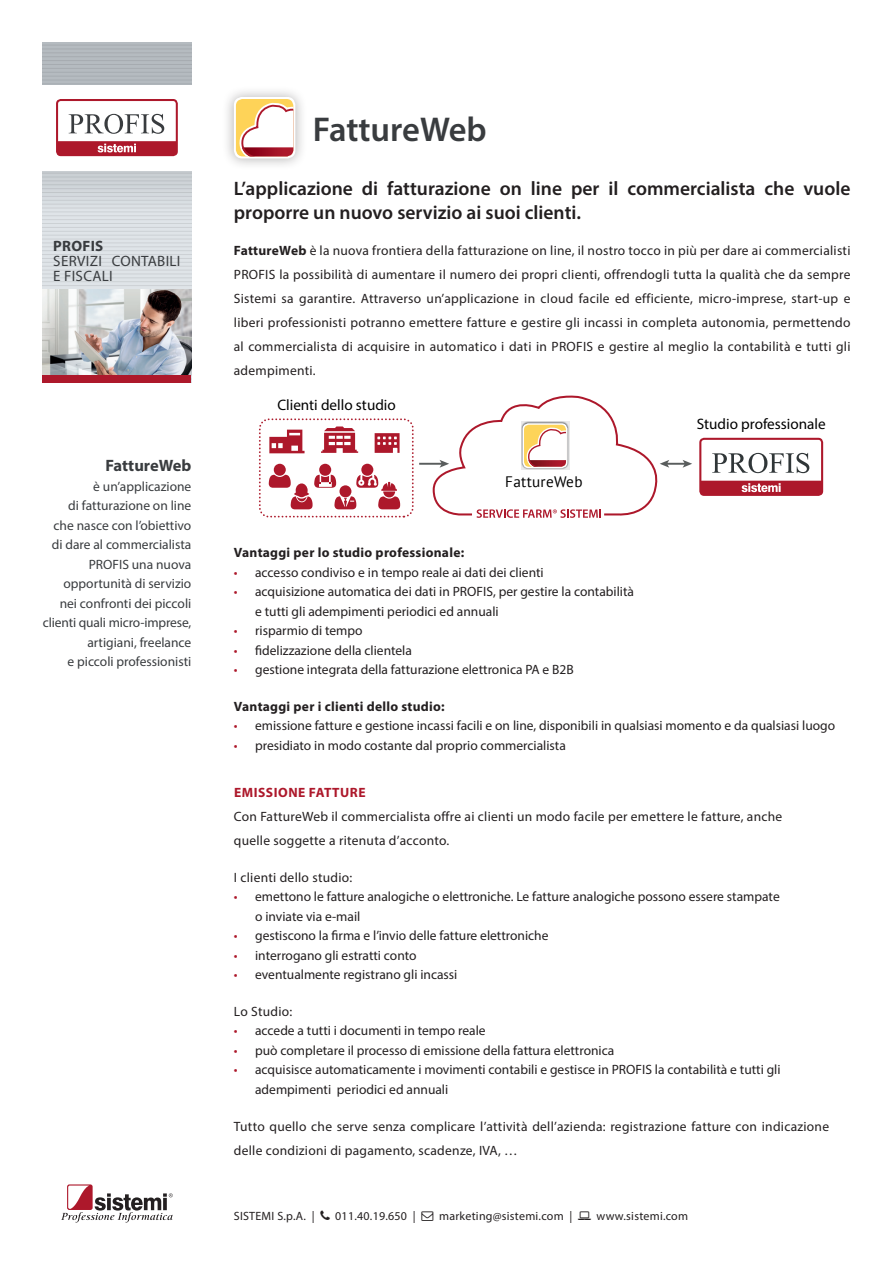
<style>
.page{position:relative;width:893px;height:1263px;background:#fff}
.page>*{position:absolute;margin:0;border:0;box-sizing:border-box;transform-origin:0 0}
.t1{font:600 34.5px "Myriad Pro";color:#393c3f}
.t2{font:600 19.5px/24px "Myriad Pro";color:#231f20}
.t3{font:700 16.5px "Myriad Pro";color:#393c3f}
.t4{font:15.15px "Myriad Pro";color:#000}
.t5{font:15.15px "PT Sans";letter-spacing:.02em;color:#000}
.t6{font:15px/15px "Myriad Pro";letter-spacing:.02em;color:#393c3f}
.t7{font:700 15px "Myriad Pro";letter-spacing:.02em;color:#393c3f}
.t8{font:13.5px/24px "Myriad Pro";color:#231f20;text-align:justify}
.t9{font:13.5px/24px "Myriad Pro";letter-spacing:.02em;color:#231f20}
.t10{font:13.5px/19.5px "Myriad Pro";color:#393c3f}
.t11{font:700 13.5px "Myriad Pro";letter-spacing:.02em;color:#231f20}
.t12{font:700 13.5px "Myriad Pro";letter-spacing:.04em;color:#ad182b}
.t13{font:12px "Myriad Pro";letter-spacing:.02em;color:#231f20}
.s1{font-weight:700}
.s2{color:#ad182b}
</style>
<div class="page">
<svg style="left:43px;top:43px;width:148px;height:246px;background:#cfd4d9"></svg>
<hr style="left:43px;top:45px;width:148px;height:1px;background:#231f20">
<hr style="left:43px;top:49px;width:148px;height:1px;background:#231f20">
<hr style="left:43px;top:52px;width:148px;height:1px;background:#231f20">
<hr style="left:43px;top:56px;width:148px;height:1px;background:#231f20">
<hr style="left:43px;top:60px;width:148px;height:1px;background:#231f20">
<hr style="left:43px;top:64px;width:148px;height:1px;background:#231f20">
<hr style="left:43px;top:68px;width:148px;height:1px;background:#231f20">
<hr style="left:43px;top:72px;width:148px;height:1px;background:#231f20">
<hr style="left:43px;top:76px;width:148px;height:1px;background:#231f20">
<hr style="left:43px;top:80px;width:148px;height:1px;background:#231f20">
<hr style="left:43px;top:83px;width:148px;height:1px;background:#231f20">
<hr style="left:43px;top:173px;width:148px;height:1px;background:#231f20">
<hr style="left:43px;top:177px;width:148px;height:1px;background:#231f20">
<hr style="left:43px;top:180px;width:148px;height:1px;background:#231f20">
<hr style="left:43px;top:184px;width:148px;height:1px;background:#231f20">
<hr style="left:43px;top:188px;width:148px;height:1px;background:#231f20">
<hr style="left:43px;top:196px;width:148px;height:1px;background:#231f20">
<hr style="left:43px;top:215px;width:148px;height:1px;background:#231f20">
<hr style="left:43px;top:200px;width:148px;height:1px;background:#231f20">
<hr style="left:43px;top:192px;width:148px;height:1px;background:#231f20">
<hr style="left:43px;top:208px;width:148px;height:1px;background:#231f20">
<hr style="left:43px;top:223px;width:148px;height:1px;background:#231f20">
<hr style="left:43px;top:219px;width:148px;height:1px;background:#231f20">
<hr style="left:43px;top:211px;width:148px;height:1px;background:#231f20">
<hr style="left:43px;top:204px;width:148px;height:1px;background:#231f20">
<hr style="left:43px;top:227px;width:148px;height:1px;background:#231f20">
<hr style="left:43px;top:235px;width:148px;height:1px;background:#231f20">
<hr style="left:43px;top:231px;width:148px;height:1px;background:#231f20">
<hr style="left:43px;top:239px;width:148px;height:1px;background:#231f20">
<hr style="left:43px;top:243px;width:148px;height:1px;background:#231f20">
<hr style="left:43px;top:250px;width:148px;height:1px;background:#231f20">
<hr style="left:43px;top:277px;width:148px;height:1px;background:#231f20">
<hr style="left:43px;top:246px;width:148px;height:1px;background:#231f20">
<hr style="left:43px;top:254px;width:148px;height:1px;background:#231f20">
<hr style="left:43px;top:281px;width:148px;height:1px;background:#231f20">
<hr style="left:43px;top:262px;width:148px;height:1px;background:#231f20">
<hr style="left:43px;top:270px;width:148px;height:1px;background:#231f20">
<hr style="left:43px;top:274px;width:148px;height:1px;background:#231f20">
<hr style="left:43px;top:258px;width:148px;height:1px;background:#231f20">
<hr style="left:43px;top:285px;width:148px;height:1px;background:#231f20">
<hr style="left:43px;top:266px;width:148px;height:1px;background:#231f20">
<div style="left:21px;top:85px;width:192px;height:85px;background:#fff"></div>
<div style="left:43px;top:374px;width:148px;height:9px;background:#ad182b"></div>
<div style="left:66px;top:1184px;width:27px;height:26px;border:1px solid #fff;border-radius:2px"></div>
<svg style="left:67px;top:1184px;width:26px;height:26px"></svg>
<svg style="left:61px;top:1185px;width:112px;height:37px"></svg>
<img style="left:43px;top:289px;width:148px;height:85px">
<svg style="left:54px;top:97px;width:126px;height:61px"></svg>
<svg style="left:56px;top:99px;width:122px;height:57px"></svg>
<hr style="left:419px;top:463px;width:23px;height:2px;background:#595d5d">
<svg style="left:432px;top:395px;width:260px;height:123px"></svg>
<div style="left:259px;top:418px;width:155px;height:99px;border:2px dashed #ad1d2e;border-radius:9px"></div>
<svg style="left:269px;top:464px;width:131px;height:45px"></svg>
<svg style="left:375px;top:433px;width:25px;height:20px"></svg>
<svg style="left:321px;top:426px;width:37px;height:27px"></svg>
<svg style="left:269px;top:430px;width:36px;height:23px"></svg>
<svg style="left:697px;top:436px;width:128px;height:62px"></svg>
<svg style="left:699px;top:438px;width:124px;height:58px"></svg>
<div style="left:222px;top:85px;width:85px;height:85px;background:#231f20;opacity:.35"></div>
<svg style="left:234px;top:97px;width:61px;height:61px"></svg>
<div style="left:236px;top:99px;width:57px;height:57px;background:#fed358;border-radius:7px"></div>
<svg style="left:238px;top:99px;width:55px;height:57px"></svg>
<p class="t1" style="left:313px;top:107px;width:175px">FattureWeb</p>
<p class="t2" style="left:234px;top:176px;width:618px">L’applicazione di fatturazione on line per il commercialista che vuole proporre un nuovo servizio ai suoi clienti.</p>
<p class="t7" style="left:53px;top:236px;width:52px">PROFIS</p>
<p class="t6" style="left:53px;top:253px;width:129px">SERVIZI CONTABILI<br>E FISCALI</p>
<p class="t8" style="left:234px;top:238px;width:618px"><span class="s1">FattureWeb</span> è la nuova frontiera della fatturazione on line, il nostro tocco in più per dare ai commercialisti PROFIS la possibilità di aumentare il numero dei propri clienti, offrendogli tutta la qualità che da sempre Sistemi sa garantire. Attraverso un’applicazione in cloud facile ed efficiente, micro-imprese, start-up e liberi professionisti potranno emettere fatture e gestire gli incassi in completa autonomia, permettendo al commercialista di acquisire in automatico i dati in PROFIS e gestire al meglio la contabilità e tutti gli adempimenti.</p>
<p class="t3" style="left:106px;top:455px;width:87px">FattureWeb</p>
<p class="t10" style="left:93px;top:476px;width:100px">è un’applicazione</p>
<p class="t10" style="left:68px;top:496px;width:125px">di fatturazione on line</p>
<p class="t10" style="left:54px;top:515px;width:139px">che nasce con l’obiettivo</p>
<p class="t10" style="left:52px;top:535px;width:141px">di dare al commercialista</p>
<p class="t10" style="left:89px;top:554px;width:104px">PROFIS una nuova</p>
<p class="t10" style="left:60px;top:574px;width:133px">opportunità di servizio nei confronti dei piccoli</p>
<p class="t10" style="left:43px;top:613px;width:150px">clienti quali micro-imprese,</p>
<p class="t10" style="left:87px;top:632px;width:105px">artigiani, freelance</p>
<p class="t10" style="left:68px;top:652px;width:125px">e piccoli professionisti</p>
<p class="t4" style="left:277px;top:395px;width:120px">Clienti dello studio</p>
<p class="t5" style="left:505px;top:472px;width:79px">FattureWeb</p>
<p class="t4" style="left:697px;top:414px;width:130px">Studio professionale</p>
<p class="t11" style="left:234px;top:544px;width:232px">Vantaggi per lo studio professionale:</p>
<p class="t8" style="left:234px;top:560px;width:311px"><span class="s2">•</span> accesso condiviso e in tempo reale ai dati dei clienti</p>
<p class="t8" style="left:234px;top:579px;width:402px"><span class="s2">•</span> acquisizione automatica dei dati in PROFIS, per gestire la contabilità</p>
<p class="t8" style="left:255px;top:599px;width:245px">e tutti gli adempimenti periodici ed annuali</p>
<p class="t8" style="left:234px;top:618px;width:130px"><span class="s2">•</span> risparmio di tempo</p>
<p class="t8" style="left:234px;top:638px;width:180px"><span class="s2">•</span> fidelizzazione della clientela</p>
<p class="t8" style="left:234px;top:657px;width:341px"><span class="s2">•</span> gestione integrata della fatturazione elettronica PA e B2B</p>
<p class="t11" style="left:234px;top:698px;width:212px">Vantaggi per i clienti dello studio:</p>
<p class="t8" style="left:234px;top:714px;width:603px"><span class="s2">•</span> emissione fatture e gestione incassi facili e on line, disponibili in qualsiasi momento e da qualsiasi luogo</p>
<p class="t8" style="left:234px;top:733px;width:334px"><span class="s2">•</span> presidiato in modo costante dal proprio commercialista</p>
<p class="t12" style="left:234px;top:783px;width:133px">EMISSIONE FATTURE</p>
<p class="t9" style="left:234px;top:804px;width:550px">Con FattureWeb il commercialista offre ai clienti un modo facile per emettere le fatture, anche</p>
<p class="t9" style="left:234px;top:828px;width:217px">quelle soggette a ritenuta d’acconto.</p>
<p class="t9" style="left:234px;top:865px;width:120px">I clienti dello studio:</p>
<p class="t8" style="left:234px;top:884px;width:547px"><span class="s2">•</span> emettono le fatture analogiche o elettroniche. Le fatture analogiche possono essere stampate</p>
<p class="t8" style="left:255px;top:904px;width:107px">o inviate via e-mail</p>
<p class="t8" style="left:234px;top:923px;width:316px"><span class="s2">•</span> gestiscono la firma e l’invio delle fatture elettroniche</p>
<p class="t8" style="left:234px;top:943px;width:184px"><span class="s2">•</span> interrogano gli estratti conto</p>
<p class="t8" style="left:234px;top:962px;width:225px"><span class="s2">•</span> eventualmente registrano gli incassi</p>
<p class="t9" style="left:234px;top:999px;width:60px">Lo Studio:</p>
<p class="t8" style="left:234px;top:1019px;width:253px"><span class="s2">•</span> accede a tutti i documenti in tempo reale</p>
<p class="t8" style="left:234px;top:1038px;width:382px"><span class="s2">•</span> può completare il processo di emissione della fattura elettronica</p>
<p class="t8" style="left:255px;top:1060px;width:527px;line-height:19.5px;text-indent:-21px"><span class="s2">•</span> acquisisce automaticamente i movimenti contabili e gestisce in PROFIS la contabilità e tutti gli adempimenti periodici ed annuali</p>
<p class="t9" style="left:234px;top:1114px;width:597px">Tutto quello che serve senza complicare l’attività dell’azienda: registrazione fatture con indicazione delle condizioni di pagamento, scadenze, IVA, …</p>
<p class="t13" style="left:234px;top:1209px;width:82px">SISTEMI S.p.A. |</p>
<p class="t13" style="left:335px;top:1209px;width:82px">011.40.19.650 |</p>
<p class="t13" style="left:439px;top:1209px;width:135px">marketing@sistemi.com |</p>
<p class="t13" style="left:597px;top:1209px;width:93px">www.sistemi.com</p>
</div>
